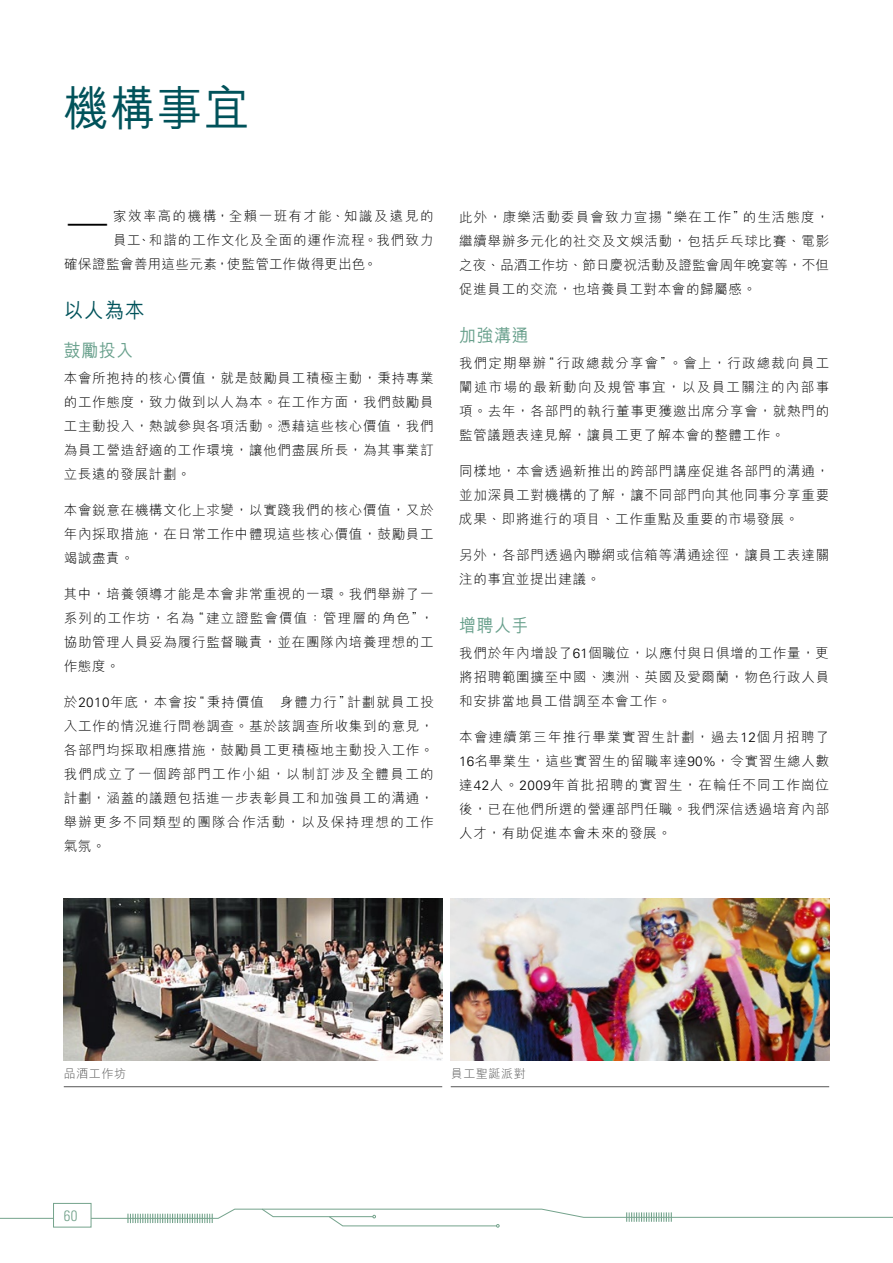
<style>
.page{position:relative;width:893px;height:1263px;background:#fff}
.page>*{position:absolute;margin:0;border:0;box-sizing:border-box;transform-origin:0 0}
.t1{font:500 48px "M Hei HK";color:#00525a;scale:.93 1}
.t2{font:300 46.95px "M Hei HK";color:#000}
.t3{font:500 21px "M Hei HK";color:#00525a;scale:.93 1}
.t4{font:500 18px "M Hei HK";letter-spacing:.05em;color:#679f8b;scale:.93 1}
.t5{font:300 condensed 15px "Univers";color:#74a38c}
.t6{font:300 13.5px/24px "M Hei HK";letter-spacing:.055em;color:#000;text-align:justify}
.t7{font:300 13.5px "M Hei HK";letter-spacing:.075em;color:#000}
.t8{font:300 13.5px "M Hei HK";letter-spacing:.115em;color:#000}
.t9{font:300 12px "M Hei HK";letter-spacing:.05em;color:#565656}
.s1{font-family:"Univers"}
</style>
<div class="page">
<hr style="left:64px;top:1086px;width:378px;height:1px;background:#565656">
<hr style="left:451px;top:1086px;width:378px;height:1px;background:#565656">
<img style="left:64px;top:898px;width:378px;height:162px">
<img style="left:451px;top:898px;width:378px;height:162px">
<hr style="left:0;top:1218px;width:54px;height:1px;background:#74a38c">
<hr style="left:91px;top:1218px;width:121px;height:1px;background:#74a38c">
<div style="left:53px;top:1203px;width:38px;height:24px;border:1px solid #74a38c"></div>
<svg style="left:127px;top:1208px;width:766px;height:19px"></svg>
<h1 class="t1" style="left:64px;top:73px;width:201px">機構事宜</h1>
<p class="t8" style="left:113px;top:206px;width:322px">家效率高的機構，全賴一班有才能、知識及遠見的</p>
<p class="t7" style="left:113px;top:230px;width:322px">員工、和諧的工作文化及全面的運作流程。我們致力</p>
<p class="t6" style="left:64px;top:251px;width:315px">確保證監會善用這些元素，使監管工作做得更出色。</p>
<h3 class="t3" style="left:64px;top:295px;width:89px">以人為本</h3>
<h3 class="t4" style="left:64px;top:338px;width:76px">鼓勵投入</h3>
<p class="t6" style="left:64px;top:365px;width:371px">本會所抱持的核心價值，就是鼓勵員工積極主動，秉持專業的工作態度，致力做到以人為本。在工作方面，我們鼓勵員工主動投入，熱誠參與各項活動。憑藉這些核心價值，我們為員工營造舒適的工作環境，讓他們盡展所長，為其事業訂立長遠的發展計劃。</p>
<p class="t6" style="left:64px;top:497px;width:371px">本會銳意在機構文化上求變，以實踐我們的核心價值，又於年內採取措施，在日常工作中體現這些核心價值，鼓勵員工竭誠盡責。</p>
<p class="t6" style="left:64px;top:582px;width:371px">其中，培養領導才能是本會非常重視的一環。我們舉辦了一系列的工作坊，名為“建立證監會價值：管理層的角色”，協助管理人員妥為履行監督職責，並在團隊內培養理想的工作態度。</p>
<p class="t6" style="left:64px;top:690px;width:372px">於<span class="s1">2010</span>年底，本會按“秉持價值　身體力行”計劃就員工投入工作的情況進行問卷調查。基於該調查所收集到的意見，各部門均採取相應措施，鼓勵員工更積極地主動投入工作。我們成立了一個跨部門工作小組，以制訂涉及全體員工的計劃，涵蓋的議題包括進一步表彰員工和加強員工的溝通，舉辦更多不同類型的團隊合作活動，以及保持理想的工作氣氛。</p>
<h2 class="t2" style="left:64px;top:195px;width:49px">一</h2>
<p class="t6" style="left:459px;top:205px;width:371px">此外，康樂活動委員會致力宣揚“樂在工作”的生活態度，繼續舉辦多元化的社交及文娛活動，包括乒乓球比賽、電影之夜、品酒工作坊、節日慶祝活動及證監會周年晚宴等，不但促進員工的交流，也培養員工對本會的歸屬感。</p>
<h3 class="t4" style="left:459px;top:323px;width:76px">加強溝通</h3>
<p class="t6" style="left:459px;top:350px;width:371px">我們定期舉辦“行政總裁分享會”。會上，行政總裁向員工闡述市場的最新動向及規管事宜，以及員工關注的內部事項。去年，各部門的執行董事更獲邀出席分享會，就熱門的監管議題表達見解，讓員工更了解本會的整體工作。</p>
<p class="t6" style="left:459px;top:459px;width:371px">同樣地，本會透過新推出的跨部門講座促進各部門的溝通，並加深員工對機構的了解，讓不同部門向其他同事分享重要成果、即將進行的項目、工作重點及重要的市場發展。</p>
<p class="t6" style="left:459px;top:543px;width:371px">另外，各部門透過內聯網或信箱等溝通途徑，讓員工表達關注的事宜並提出建議。</p>
<h3 class="t4" style="left:459px;top:612px;width:76px">增聘人手</h3>
<p class="t6" style="left:459px;top:640px;width:371px">我們於年內增設了<span class="s1">61</span>個職位，以應付與日俱增的工作量，更將招聘範圍擴至中國、澳洲、英國及愛爾蘭，物色行政人員和安排當地員工借調至本會工作。</p>
<p class="t6" style="left:459px;top:724px;width:372px">本會連續第三年推行畢業實習生計劃，過去<span class="s1">12</span>個月招聘了<span class="s1">16</span>名畢業生，這些實習生的留職率達<span class="s1">90%</span>，令實習生總人數達<span class="s1">42</span>人。<span class="s1">2009</span>年首批招聘的實習生，在輪任不同工作崗位後，已在他們所選的營運部門任職。我們深信透過培育內部人才，有助促進本會未來的發展。</p>
<p class="t9" style="left:64px;top:1065px;width:64px">品酒工作坊</p>
<p class="t9" style="left:451px;top:1065px;width:76px">員工聖誕派對</p>
<p class="t5" style="left:64px;top:1207px;width:15px">60</p>
</div>
